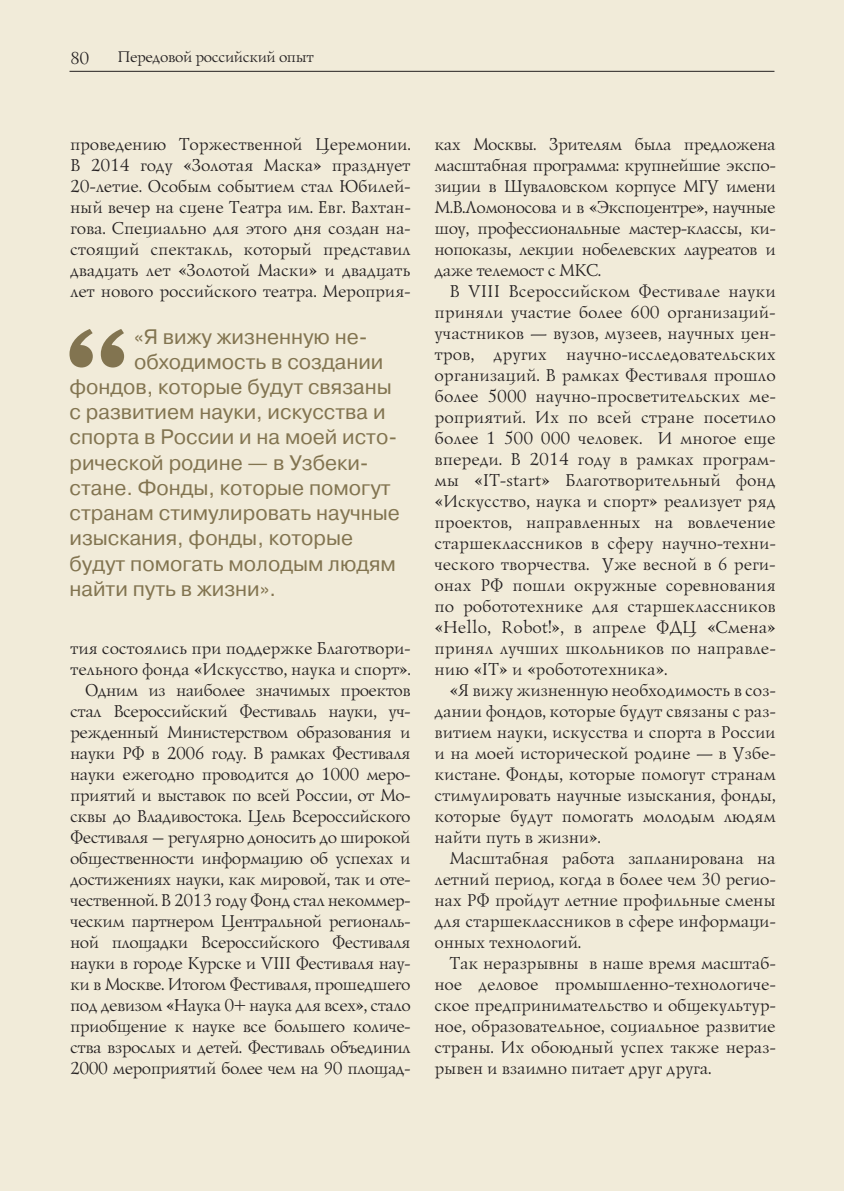
<style>
.page{position:relative;width:844px;height:1191px;background:#fff}
.page>*{position:absolute;margin:0;border:0;box-sizing:border-box;transform-origin:0 0}
.t1{font:21px "Pragmatica";color:#827450}
.t2{font:17.5px/21px "Lazurski";color:#231f20;text-align:justify}
.t3{font:300 17.5px "Lazurski C Lt";color:#231f20}
.t4{font:300 15.75px "Lazurski C Lt";color:#231f20}
</style>
<div class="page">
<div style="left:0;top:0;width:843px;height:1191px;background:#f1ebd9"></div>
<hr style="left:69px;top:71px;width:705px;height:1px;background:#231f20">
<svg style="left:69px;top:329px;width:55px;height:38px"></svg>
<p class="t3" style="left:69px;top:46px;width:20px">80</p>
<p class="t4" style="left:117px;top:46px;width:197px">Передовой российский опыт</p>
<p class="t2" style="left:69px;top:133px;width:342px">проведению Торжественной Церемонии.<br>В 2014 году «Золотая Маска» празднует 20-летие. Особым событием стал Юбилей&shy;ный вечер на сцене Театра им. Евг. Вахтан&shy;гова. Специально для этого дня создан на&shy;стоящий спектакль, который представил двадцать лет «Золотой Маски» и двадцать лет нового российского театра. Мероприя-</p>
<p class="t1" style="left:134px;top:323px;width:235px">«Я вижу жизненную не-</p>
<p class="t1" style="left:134px;top:349px;width:251px">обходимость в создании</p>
<p class="t1" style="left:69px;top:374px;width:324px">фондов, которые будут связаны</p>
<p class="t1" style="left:69px;top:399px;width:317px">с развитием науки, искусства и</p>
<p class="t1" style="left:69px;top:424px;width:329px">спорта в России и на моей исто-</p>
<p class="t1" style="left:69px;top:449px;width:300px">рической родине — в Узбеки-</p>
<p class="t1" style="left:69px;top:475px;width:322px">стане. Фонды, которые помогут</p>
<p class="t1" style="left:69px;top:500px;width:332px">странам стимулировать научные</p>
<p class="t1" style="left:69px;top:525px;width:285px">изыскания, фонды, которые</p>
<p class="t1" style="left:69px;top:550px;width:328px">будут помогать молодым людям</p>
<p class="t1" style="left:69px;top:575px;width:203px">найти путь в жизни».</p>
<p class="t2" style="left:69px;top:637px;width:342px;text-align:right">тия состоялись при поддержке Благотвори&shy;тельного фонда «Искусство, наука и спорт».<br>Одним из наиболее значимых проектов стал Всероссийский Фестиваль науки, уч&shy;режденный Министерством образования и науки РФ в 2006 году. В рамках Фестиваля науки ежегодно проводится до 1000 меро&shy;приятий и выставок по всей России, от Мо&shy;сквы до Владивостока. Цель Всероссийского Фестиваля – регулярно доносить до широкой общественности информацию об успехах и достижениях науки, как мировой, так и оте&shy;чественной. В 2013 году Фонд стал некоммер&shy;ческим партнером Центральной региональ&shy;ной площадки Всероссийского Фестиваля науки в городе Курске и VIII Фестиваля нау&shy;ки в Москве. Итогом Фестиваля, прошедшего под девизом «Наука 0+ наука для всех», стало приобщение к науке все большего количе&shy;ства взрослых и детей. Фестиваль объединил 2000 мероприятий более чем на 90 площад-</p>
<p class="t2" style="left:434px;top:133px;width:342px">ках Москвы. Зрителям была предложена масштабная программа: крупнейшие экспо&shy;зиции в Шуваловском корпусе МГУ имени М.В.Ломоносова и в «Экспоцентре», научные шоу, профессиональные мастер-классы, ки&shy;нопоказы, лекции нобелевских лауреатов и даже телемост с МКС.</p>
<p class="t2" style="left:434px;top:280px;width:342px;text-indent:15px">В VIII Всероссийском Фестивале науки приняли участие более 600 организаций&shy;участников — вузов, музеев, научных цен&shy;тров, других научно-исследовательских организаций. В рамках Фестиваля прошло более 5000 научно-просветительских ме&shy;роприятий. Их по всей стране посетило более 1 500 000 человек. И многое еще впереди. В 2014 году в рамках програм&shy;мы «IT-start» Благотворительный фонд «Искусство, наука и спорт» реализует ряд проектов, направленных на вовлечение старшеклассников в сферу научно-техни&shy;ческого творчества. Уже весной в 6 реги&shy;онах РФ пошли окружные соревнования по робототехнике для старшеклассников «Hello, Robot!», в апреле ФДЦ «Смена» принял лучших школьников по направле&shy;нию «IT» и «робототехника».</p>
<p class="t2" style="left:434px;top:679px;width:342px;text-indent:15px">«Я вижу жизненную необходимость в соз&shy;дании фондов, которые будут связаны с раз&shy;витием науки, искусства и спорта в России и на моей исторической родине — в Узбе&shy;кистане. Фонды, которые помогут странам стимулировать научные изыскания, фонды, которые будут помогать молодым людям найти путь в жизни».</p>
<p class="t2" style="left:434px;top:847px;width:342px;text-indent:15px">Масштабная работа запланирована на летний период, когда в более чем 30 регио&shy;нах РФ пройдут летние профильные смены для старшеклассников в сфере информаци&shy;онных технологий.</p>
<p class="t2" style="left:434px;top:952px;width:342px;text-indent:15px">Так неразрывны в наше время масштаб&shy;ное деловое промышленно-технологиче&shy;ское предпринимательство и общекультур&shy;ное, образовательное, социальное развитие страны. Их обоюдный успех также нераз&shy;рывен и взаимно питает друг друга.</p>
</div>
